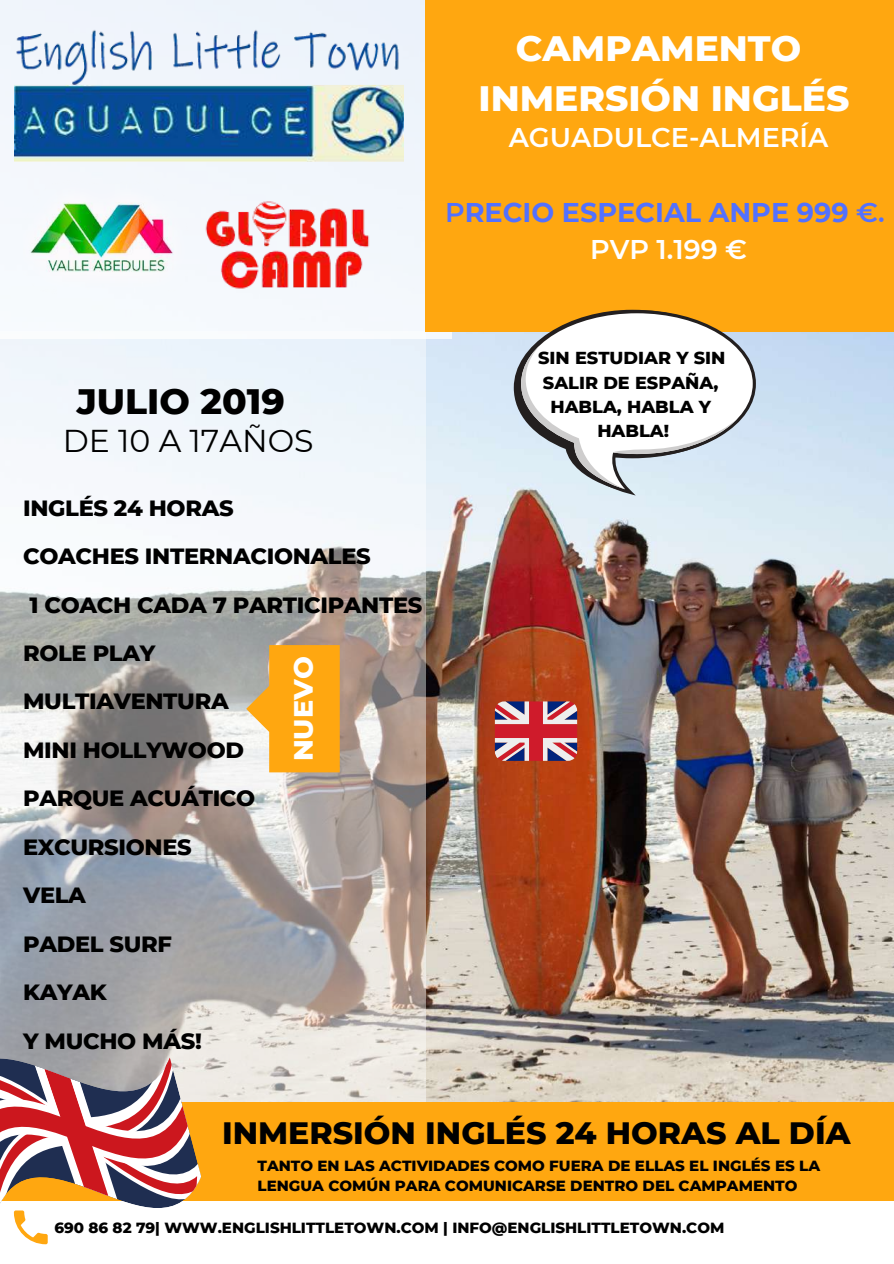
<style>
.page{position:relative;width:894px;height:1264px;background:#fff}
.page>*{position:absolute;margin:0;border:0;box-sizing:border-box;transform-origin:0 0}
.t1{font:800 36px/49.5px "Montserrat";color:#fff;text-align:center}
.t2{font:800 36px "Montserrat";color:#000}
.t3{font:800 31.5px "Montserrat";color:#000}
.t4{font:31.5px "Montserrat";color:#000}
.t5{font:700 27px/37.2px "Montserrat";color:#5271ff;text-align:center}
.t6{font:600 27px "Montserrat";color:#fff}
.t7{font:800 27px "Montserrat";color:#fff}
.t8{font:800 22.5px/48.4px "Montserrat";letter-spacing:-.015em;color:#000}
.t9{font:800 17.7px/24.3px "Montserrat";color:#000;text-align:center}
.t10{font:800 15px/20.2px "Montserrat";color:#000}
.s1{font-weight:600}
.s2{font-weight:600;color:#fff}
</style>
<div class="page">
<img style="left:201px;top:331px;width:692px;height:870px">
<div style="left:0;top:0;width:452px;height:339px;background:#f2f7fc"></div>
<svg style="left:0;top:331px;width:426px;height:771px"></svg>
<svg style="left:15px;top:346px;width:395px;height:741px"></svg>
<div style="left:0;top:1102px;width:893px;height:98px;background:#ffa710"></div>
<div style="left:425px;top:0;width:468px;height:331px;background:#ffa710"></div>
<svg style="left:0;top:1057px;width:201px;height:187px"></svg>
<svg style="left:246px;top:645px;width:93px;height:127px;background:#f4af36"></svg>
<svg style="left:494px;top:701px;width:83px;height:59px;background:#bc6b7c"></svg>
<img style="left:15px;top:30px;width:388px;height:131px">
<img style="left:23px;top:156px;width:170px;height:121px">
<img style="left:205px;top:201px;width:165px;height:88px">
<svg style="left:513px;top:310px;width:242px;height:185px"></svg>
<h1 class="t1" style="left:478px;top:23px;width:372px">CAMPAMENTO<br>INMERSIÓN INGLÉS</h1>
<h3 class="t6" style="left:508px;top:121px;width:321px">AGUADULCE-ALMERÍA</h3>
<h3 class="t5" style="left:445px;top:193px;width:441px"><span class="s1">P</span>RECIO ESPECIAL ANPE 999 <span class="s1">€.<br></span><span class="s2">PVP 1.199 €</span></h3>
<h1 class="t2" style="left:77px;top:379px;width:209px">JULIO 2019</h1>
<h2 class="t4" style="left:63px;top:421px;width:252px">DE 10 A 17AÑOS</h2>
<h3 class="t8" style="left:23px;top:483px;width:401px">INGLÉS 24 HORAS<br>COACHES INTERNACIONALES<br>1 COACH CADA 7 PARTICIPANTES<br>ROLE PLAY<br>MULTIAVENTURA<br>MINI HOLLYWOOD<br>PARQUE ACUÁTICO<br>EXCURSIONES<br>VELA<br>PADEL SURF<br>KAYAK<br>Y MUCHO MÁS!</h3>
<h3 class="t7" style="left:286px;top:761px;width:106px;rotate:-90deg">NUEVO</h3>
<p class="t9" style="left:538px;top:346px;width:189px">SIN ESTUDIAR Y SIN<br>SALIR DE ESPAÑA,<br>HABLA, HABLA Y<br>HABLA!</p>
<h2 class="t3" style="left:222px;top:1113px;width:629px">INMERSIÓN INGLÉS 24 HORAS AL DÍA</h2>
<p class="t10" style="left:257px;top:1155px;width:564px">TANTO EN LAS ACTIVIDADES COMO FUERA DE ELLAS EL INGLÉS ES LA<br>LENGUA COMÚN PARA COMUNICARSE DENTRO DEL CAMPAMENTO</p>
<p class="t10" style="left:54px;top:1217px;width:671px">690 86 82 79| WWW.ENGLISHLITTLETOWN.COM | INFO@ENGLISHLITTLETOWN.COM</p>
</div>
